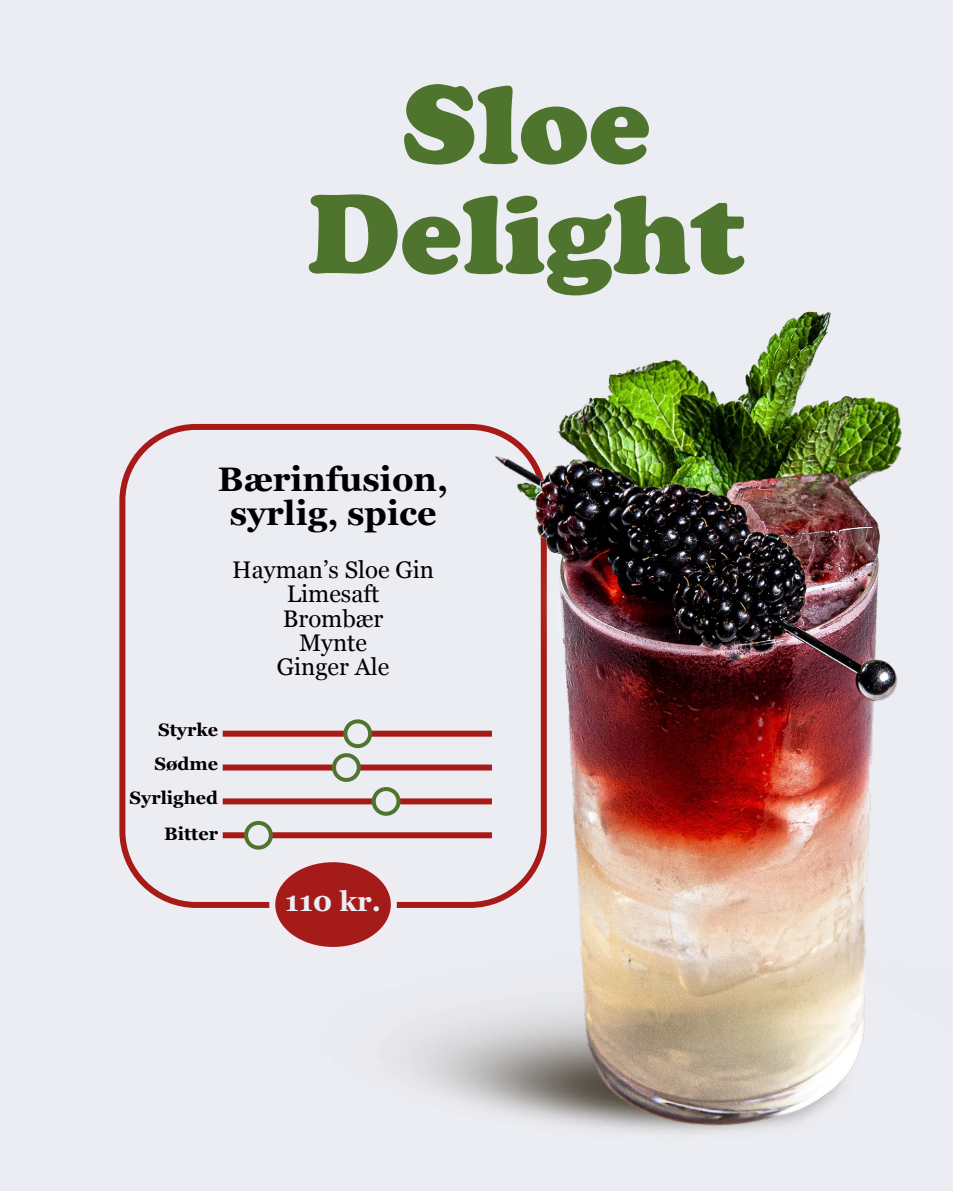
<style>
.page{position:relative;width:953px;height:1191px;background:#fff}
.page>*{position:absolute;margin:0;border:0;box-sizing:border-box;transform-origin:0 0}
.t1{font:900 116px/110px "Cooper";color:#4f742e;text-align:center}
.t2{font:700 34px/34px "Georgia";color:#000;text-align:center}
.t3{font:700 28px "Georgia";color:#ecedf2}
.t4{font:24px/24px "Georgia";color:#000;text-align:center}
.t5{font:700 18px/34px "Georgia";color:#000;text-align:right}
</style>
<div class="page">
<div style="left:0;top:0;width:952px;height:1191px;background:#ecedf2"></div>
<div style="left:119px;top:424px;width:428px;height:484px;border:6px solid #a71a17;border-radius:74px"></div>
<div style="left:223px;top:730px;width:269px;height:6px;background:#a71a17"></div>
<div style="left:223px;top:764px;width:269px;height:6px;background:#a71a17"></div>
<div style="left:223px;top:798px;width:269px;height:6px;background:#a71a17"></div>
<div style="left:223px;top:832px;width:269px;height:6px;background:#a71a17"></div>
<svg style="left:345px;top:721px;width:25px;height:25px"></svg>
<div style="left:343px;top:719px;width:29px;height:29px;border:4px solid #4f742e;border-radius:50%"></div>
<svg style="left:334px;top:755px;width:25px;height:25px"></svg>
<div style="left:332px;top:753px;width:29px;height:29px;border:4px solid #4f742e;border-radius:50%"></div>
<div style="left:374px;top:789px;width:24px;height:24px;background:#ecedf2;border-radius:50%"></div>
<div style="left:372px;top:787px;width:28px;height:28px;border:4px solid #4f742e;border-radius:50%"></div>
<div style="left:246px;top:823px;width:25px;height:24px;background:#ecedf2;border-radius:50%"></div>
<div style="left:244px;top:821px;width:29px;height:28px;border:4px solid #4f742e;border-radius:50%"></div>
<img style="left:306px;top:943px;width:644px;height:199px">
<img style="left:495px;top:312px;width:406px;height:813px">
<div style="left:272px;top:859px;width:122px;height:91px;background:#a51b1a;border-radius:50%"></div>
<div style="left:269px;top:856px;width:128px;height:97px;border:6px solid #f0ecf1;border-radius:50%"></div>
<h1 class="t1" style="left:307px;top:69px;width:439px">Sloe<br>Delight</h1>
<h2 class="t2" style="left:218px;top:460px;width:232px">Bærinfusion, syrlig, spice</h2>
<p class="t4" style="left:232px;top:557px;width:203px">Hayman’s Sloe Gin<br>Limesaft<br>Brombær<br>Mynte<br>Ginger Ale</p>
<p class="t5" style="left:129px;top:712px;width:90px">Styrke<br>Sødme<br>Syrlighed</p>
<p class="t5" style="left:164px;top:816px;width:55px">Bitter</p>
<p class="t3" style="left:285px;top:880px;width:97px">110 kr.</p>
</div>
